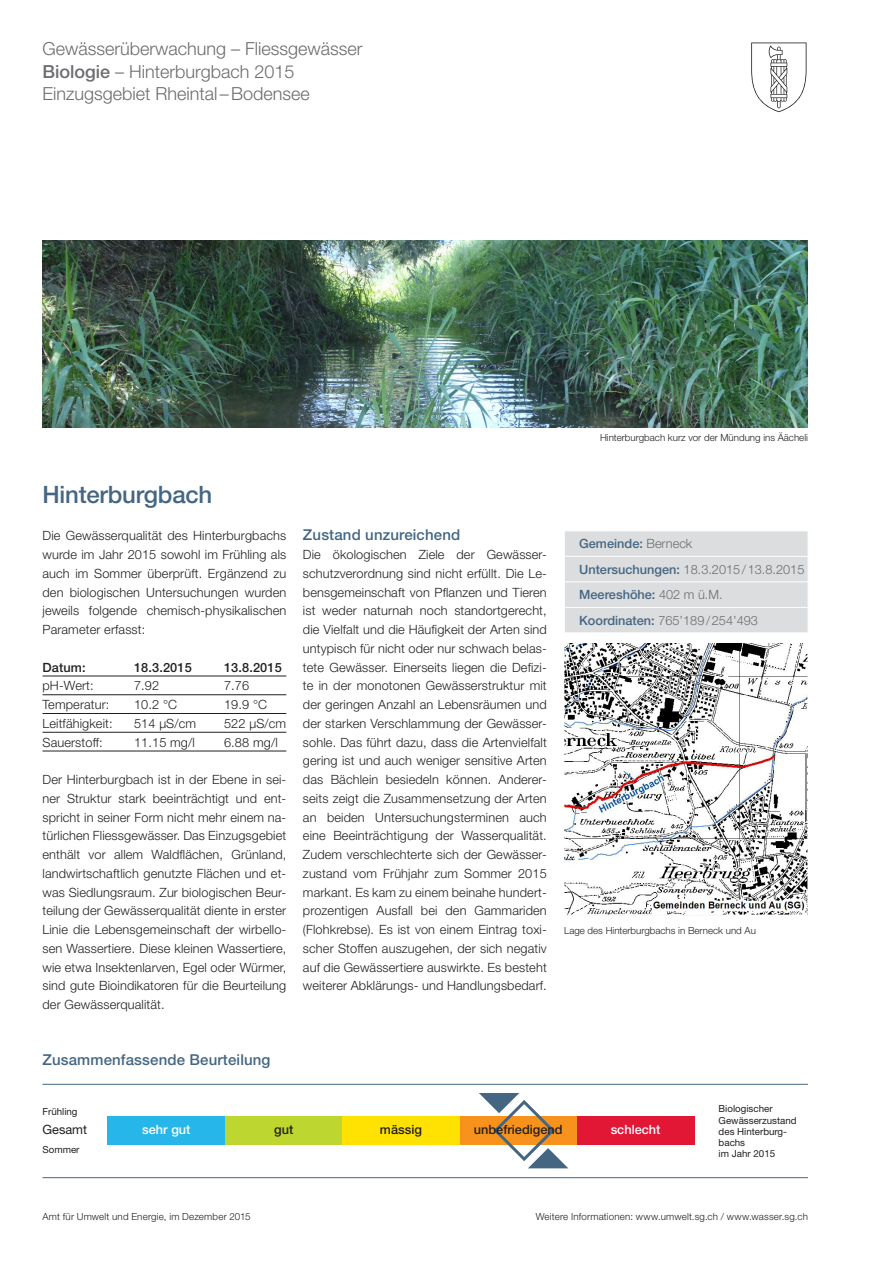
<style>
.page{position:relative;width:893px;height:1263px;background:#fff}
.page>*{position:absolute;margin:0;border:0;box-sizing:border-box;transform-origin:0 0}
.t1{font:500 24px "Helvetica Neue LT Std";letter-spacing:-.01em;color:#446683}
.t2{font:300 18px/22.5px "Helvetica Neue LT Std";color:#6c6d70}
.t3{font:500 15px "Helvetica Neue LT Std";letter-spacing:.01em;color:#446683}
.t4{font:300 12.75px/18.8px "Helvetica Neue LT Std";letter-spacing:.01em;color:#231f20;text-align:justify}
.t5{font:300 12.75px/25.5px "Helvetica Neue LT Std";color:#6c6d70}
.t6{font:500 12.75px "Helvetica Neue LT Std";color:#231f20}
.t7{font:500 12.75px "Helvetica Neue LT Std";color:#fff}
.t8{font:12.75px "Helvetica Neue LT Std";color:#231f20}
.t9{font:300 9.75px "Helvetica Neue LT Std";letter-spacing:.02em;color:#231f20}
.t10{font:300 9.75px "Helvetica Neue LT Std";color:#231f20}
.t11{font:9.75px/11.2px "Helvetica Neue LT Std";color:#231f20}
.s1{font-weight:500}
.s2{font-weight:500;color:#446683}
</style>
<div class="page">
<hr style="left:43px;top:676px;width:243px;height:1px;background:#231f20">
<hr style="left:43px;top:694px;width:243px;height:1px;background:#231f20">
<hr style="left:43px;top:713px;width:243px;height:1px;background:#231f20">
<hr style="left:43px;top:732px;width:243px;height:1px;background:#231f20">
<hr style="left:43px;top:751px;width:243px;height:1px;background:#231f20">
<svg style="left:751px;top:43px;width:55px;height:69px"></svg>
<img style="left:43px;top:240px;width:765px;height:188px">
<img style="left:564px;top:644px;width:244px;height:271px">
<div style="left:108px;top:1116px;width:117px;height:28px;background:#26b6ea"></div>
<div style="left:225px;top:1116px;width:117px;height:28px;background:#bed630"></div>
<div style="left:342px;top:1116px;width:118px;height:28px;background:#ffe201"></div>
<div style="left:460px;top:1116px;width:117px;height:28px;background:#f7931d"></div>
<div style="left:577px;top:1116px;width:117px;height:28px;background:#e21736"></div>
<hr style="left:43px;top:1084px;width:765px;height:1px;background:#446683">
<hr style="left:43px;top:1177px;width:765px;height:1px;background:#446683">
<div style="left:565px;top:531px;width:243px;height:101px;background:#dcdddf"></div>
<svg style="left:479px;top:1093px;width:89px;height:75px"></svg>
<h2 class="t2" style="left:43px;top:37px;width:322px">Gewässerüberwachung – Fliessgewässer<br><span class="s1">Biologie</span> – Hinterburgbach 2015<br>Einzugsgebiet Rheintal–Bodensee</h2>
<h1 class="t1" style="left:43px;top:480px;width:171px">Hinterburgbach</h1>
<p class="t4" style="left:43px;top:526px;width:245px">Die Gewässerqualität des Hinterburgbachs wurde im Jahr 2015 sowohl im Frühling als auch im Sommer überprüft. Ergänzend zu den biologischen Untersuchungen wurden jeweils folgende chemisch-physikalischen Parameter erfasst:</p>
<p class="t6" style="left:43px;top:659px;width:45px">Datum:</p>
<p class="t6" style="left:134px;top:659px;width:59px">18.3.2015</p>
<p class="t6" style="left:224px;top:659px;width:59px">13.8.2015</p>
<p class="t4" style="left:43px;top:676px;width:53px">pH-Wert:</p>
<p class="t4" style="left:134px;top:676px;width:27px">7.92</p>
<p class="t4" style="left:224px;top:676px;width:27px">7.76</p>
<p class="t4" style="left:43px;top:695px;width:68px">Temperatur:</p>
<p class="t4" style="left:134px;top:695px;width:45px">10.2 °C</p>
<p class="t4" style="left:224px;top:695px;width:45px">19.9 °C</p>
<p class="t4" style="left:43px;top:714px;width:72px">Leitfähigkeit:</p>
<p class="t4" style="left:134px;top:714px;width:64px">514 μS/cm</p>
<p class="t4" style="left:224px;top:714px;width:64px">522 μS/cm</p>
<p class="t4" style="left:43px;top:732px;width:62px">Sauerstoff:</p>
<p class="t4" style="left:134px;top:732px;width:62px">11.15 mg/l</p>
<p class="t4" style="left:224px;top:732px;width:55px">6.88 mg/l</p>
<p class="t4" style="left:43px;top:770px;width:245px">Der Hinterburgbach ist in der Ebene in sei&shy;ner Struktur stark beeinträchtigt und ent&shy;spricht in seiner Form nicht mehr einem na&shy;türlichen Fliessgewässer. Das Einzugsgebiet enthält vor allem Waldflächen, Grünland, landwirtschaftlich genutzte Flächen und et&shy;was Siedlungsraum. Zur biologischen Beur&shy;teilung der Gewässerqualität diente in erster Linie die Lebensgemeinschaft der wirbello&shy;sen Wassertiere. Diese kleinen Wassertiere, wie etwa Insektenlarven, Egel oder Würmer, sind gute Bioindikatoren für die Beurteilung der Gewässerqualität.</p>
<p class="t3" style="left:303px;top:526px;width:159px">Zustand unzureichend</p>
<p class="t4" style="left:303px;top:545px;width:245px">Die ökologischen Ziele der Gewässer&shy;schutzverordnung sind nicht erfüllt. Die Le&shy;bensgemeinschaft von Pflanzen und Tieren ist weder naturnah noch standortgerecht, die Vielfalt und die Häufigkeit der Arten sind untypisch für nicht oder nur schwach belas&shy;tete Gewässer. Einerseits liegen die Defizi&shy;te in der monotonen Gewässerstruktur mit der geringen Anzahl an Lebensräumen und der starken Verschlammung der Gewässer&shy;sohle. Das führt dazu, dass die Artenvielfalt gering ist und auch weniger sensitive Arten das Bächlein besiedeln können. Anderer&shy;seits zeigt die Zusammensetzung der Arten an beiden Untersuchungsterminen auch eine Beeinträchtigung der Wasserqualität.<br>Zudem verschlechterte sich der Gewässer&shy;zustand vom Frühjahr zum Sommer 2015 markant. Es kam zu einem beinahe hundert&shy;prozentigen Ausfall bei den Gammariden (Flohkrebse). Es ist von einem Eintrag toxi&shy;scher Stoffen auszugehen, der sich negativ auf die Gewässertiere auswirkte. Es besteht weiterer Abklärungs- und Handlungsbedarf.</p>
<p class="t3" style="left:43px;top:1051px;width:230px">Zusammenfassende Beurteilung</p>
<p class="t10" style="left:600px;top:431px;width:209px">Hinterburgbach kurz vor der Mündung ins Äächeli</p>
<p class="t5" style="left:579px;top:531px;width:227px"><span class="s2">Gemeinde:</span> Berneck<br><span class="s2">Untersuchungen:</span> 18.3.2015/13.8.2015<br><span class="s2">Meereshöhe:</span> 402 m ü.M.<br><span class="s2">Koordinaten:</span> 765’189/254’493</p>
<p class="t10" style="left:564px;top:925px;width:193px">Lage des Hinterburgbachs in Berneck und Au</p>
<p class="t11" style="left:43px;top:1106px;width:37px">Frühling</p>
<p class="t8" style="left:43px;top:1122px;width:46px">Gesamt</p>
<p class="t11" style="left:43px;top:1143px;width:39px">Sommer</p>
<p class="t7" style="left:142px;top:1122px;width:50px">sehr gut</p>
<p class="t6" style="left:274px;top:1122px;width:21px">gut</p>
<p class="t6" style="left:380px;top:1122px;width:44px">mässig</p>
<p class="t7" style="left:611px;top:1122px;width:51px">schlecht</p>
<p class="t6" style="left:474px;top:1122px;width:90px">unbefriedigend</p>
<p class="t11" style="left:719px;top:1103px;width:79px">Biologischer<br>Gewässerzustand des Hinterburg&shy;bachs<br>im Jahr 2015</p>
<p class="t9" style="left:43px;top:1211px;width:210px">Amt für Umwelt und Energie, im Dezember 2015</p>
<p class="t9" style="left:536px;top:1211px;width:274px">Weitere Informationen: www.umwelt.sg.ch / www.wasser.sg.ch</p>
</div>
